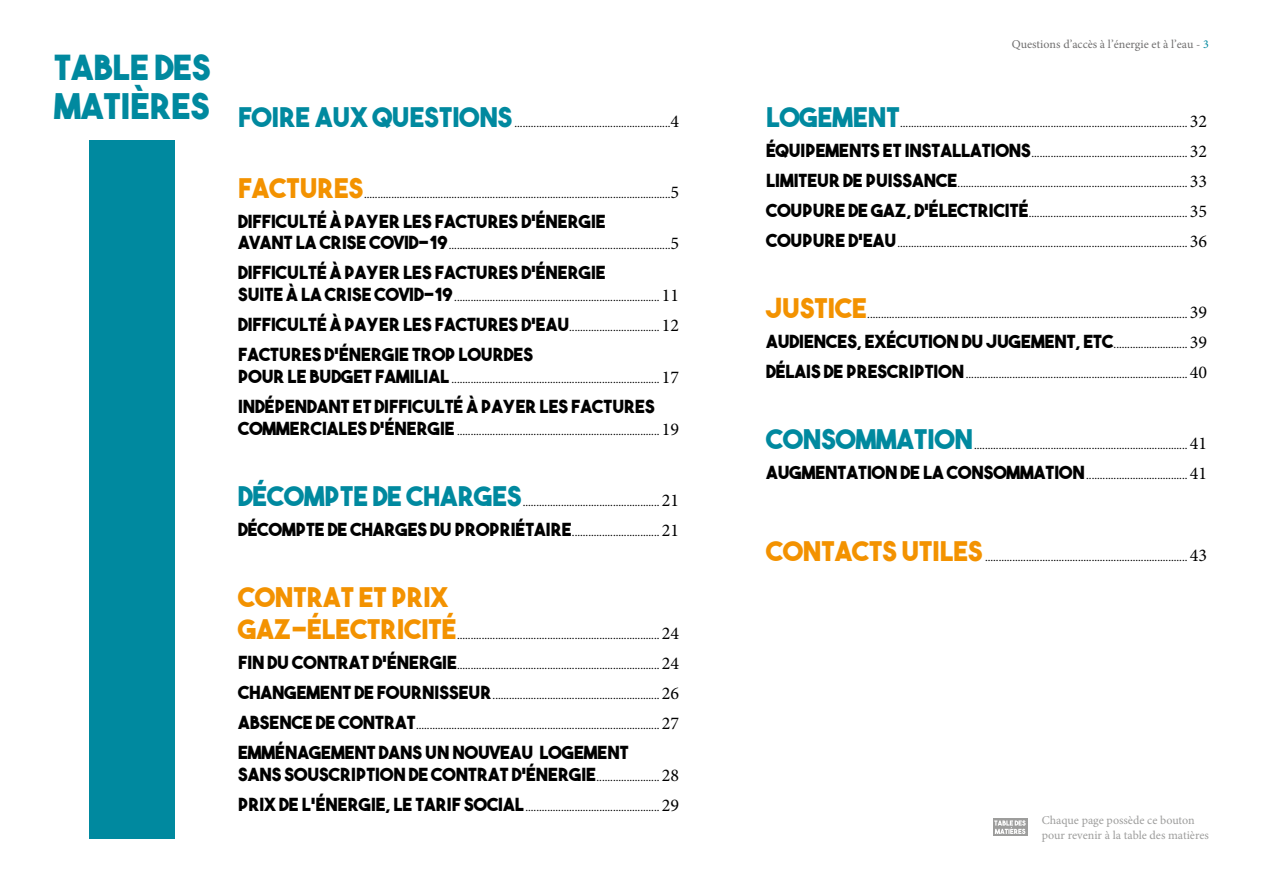
<style>
.page{position:relative;width:1263px;height:893px;background:#fff}
.page>*{position:absolute;margin:0;border:0;box-sizing:border-box;transform-origin:0 0}
.t1{font:34.5px "The Bold Font";color:#00899f}
.t2{font:27px "The Bold Font";color:#00899f}
.t3{font:27px/32.4px "The Bold Font";color:#f39200}
.t4{font:18px/21.6px "The Bold Font";color:#000}
.t5{font:12px "Minion Pro";color:#000}
.t6{font:12px/14.4px "Minion Pro";color:#9d9d9c}
.t7{font:12px "Minion Pro";color:#706f6f}
.s1{font-size:18px}
.s2{font-family:"The Bold Font";font-size:18px}
.s3{font-family:"Minion Pro";font-size:12px}
.s4{font-family:"Minion Pro"}
.s5{color:#00899f}
</style>
<div class="page">
<div style="left:89px;top:140px;width:85px;height:699px;background:#00899f"></div>
<div style="left:993px;top:819px;width:34px;height:17px;background:#9d9d9c"></div>
<svg style="left:994px;top:820px;width:32px;height:14px"></svg>
<h1 class="t1" style="left:54px;top:45px;width:158px">TABLE DES</h1>
<h2 class="t2" style="left:54px;top:100px;width:460px"><sup>MATIÈRES</sup> FOIRE AUX QUESTIONS</h2>
<p class="t5" style="left:514px;top:115px;width:166px">.........................................................<span class="s1">4</span></p>
<h2 class="t3" style="left:238px;top:171px;width:127px">FACTURES</h2>
<p class="t5" style="left:364px;top:186px;width:317px">................................................................................................................<span class="s1">5</span></p>
<h3 class="t4" style="left:238px;top:210px;width:369px">DIFFICULTÉ À PAYER LES FACTURES D’ÉNERGIE</h3>
<p class="t5" style="left:238px;top:237px;width:442px"><span class="s2">AVANT LA CRISE COVID-19</span>.................................................................................<span class="s1">5</span></p>
<h3 class="t4" style="left:238px;top:262px;width:369px">DIFFICULTÉ À PAYER LES FACTURES D’ÉNERGIE</h3>
<p class="t5" style="left:238px;top:289px;width:443px"><span class="s2">SUITE À LA CRISE COVID-19</span>........................................................................... <span class="s1">11</span></p>
<p class="t5" style="left:238px;top:319px;width:443px"><span class="s2">DIFFICULTÉ À PAYER LES FACTURES D’EAU</span>................................. <span class="s1">12</span></p>
<h3 class="t4" style="left:238px;top:343px;width:296px">FACTURES D’ÉNERGIE TROP LOURDES</h3>
<p class="t5" style="left:238px;top:371px;width:443px"><span class="s2">POUR LE BUDGET FAMILIAL</span> ............................................................................ <span class="s1">17</span></p>
<h3 class="t4" style="left:238px;top:395px;width:418px">INDÉPENDANT ET DIFFICULTÉ À PAYER LES FACTURES</h3>
<p class="t5" style="left:238px;top:423px;width:443px"><span class="s2">COMMERCIALES D’ÉNERGIE</span> .......................................................................... <span class="s1">19</span></p>
<h2 class="t2" style="left:238px;top:479px;width:285px">DÉCOMPTE DE CHARGES</h2>
<p class="t5" style="left:523px;top:494px;width:158px">.................................................. <span class="s1">21</span></p>
<p class="t5" style="left:238px;top:524px;width:443px"><span class="s2">DÉCOMPTE DE CHARGES DU PROPRIÉTAIRE</span>................................ <span class="s1">21</span></p>
<h2 class="t3" style="left:238px;top:580px;width:220px">CONTRAT ET PRIX<br>GAZ-ÉLECTRICITÉ</h2>
<p class="t5" style="left:457px;top:627px;width:224px">.......................................................................... <span class="s1">24</span></p>
<p class="t5" style="left:238px;top:657px;width:443px"><span class="s2">FIN DU CONTRAT D’ÉNERGIE</span>.......................................................................... <span class="s1">24</span></p>
<p class="t5" style="left:238px;top:687px;width:443px"><span class="s2">CHANGEMENT DE FOURNISSEUR</span>............................................................. <span class="s1">26</span></p>
<p class="t5" style="left:238px;top:717px;width:443px"><span class="s2">ABSENCE DE CONTRAT</span>......................................................................................... <span class="s1">27</span></p>
<h3 class="t4" style="left:238px;top:742px;width:443px">EMMÉNAGEMENT DANS UN NOUVEAU LOGEMENT<br>SANS SOUSCRIPTION DE CONTRAT D’ÉNERGIE<span class="s3">.......................</span> <span class="s4">28</span></h3>
<p class="t5" style="left:238px;top:799px;width:443px"><span class="s2">PRIX DE L’ÉNERGIE, LE TARIF SOCIAL</span>................................................. <span class="s1">29</span></p>
<p class="t7" style="left:1012px;top:36px;width:199px">Questions d’accès à l’énergie et à l’eau - <span class="s5">3</span></p>
<h2 class="t2" style="left:766px;top:100px;width:135px">LOGEMENT</h2>
<p class="t5" style="left:900px;top:115px;width:308px">......................................................................................................... <span class="s1">32</span></p>
<p class="t5" style="left:766px;top:145px;width:443px"><span class="s2">ÉQUIPEMENTS ET INSTALLATIONS</span>......................................................... <span class="s1">32</span></p>
<p class="t5" style="left:766px;top:175px;width:443px"><span class="s2">LIMITEUR DE PUISSANCE</span>.................................................................................... <span class="s1">33</span></p>
<p class="t5" style="left:766px;top:205px;width:443px"><span class="s2">COUPURE DE GAZ, D’ÉLECTRICITÉ</span>.......................................................... <span class="s1">35</span></p>
<p class="t5" style="left:766px;top:235px;width:443px"><span class="s2">COUPURE D’EAU</span>.......................................................................................................... <span class="s1">36</span></p>
<h2 class="t3" style="left:766px;top:291px;width:102px">JUSTICE</h2>
<p class="t5" style="left:867px;top:306px;width:341px">..................................................................................................................... <span class="s1">39</span></p>
<h3 class="t4" style="left:766px;top:330px;width:443px">AUDIENCES, EXÉCUTION DU JUGEMENT, ETC<span class="s3">...........................</span> <span class="s4">39</span></h3>
<p class="t5" style="left:766px;top:366px;width:443px"><span class="s2">DÉLAIS DE PRESCRIPTION</span>................................................................................. <span class="s1">40</span></p>
<h2 class="t2" style="left:766px;top:422px;width:208px">CONSOMMATION</h2>
<p class="t5" style="left:974px;top:437px;width:235px">.............................................................................. <span class="s1">41</span></p>
<p class="t5" style="left:766px;top:467px;width:443px"><span class="s2">AUGMENTATION DE LA CONSOMMATION</span>..................................... <span class="s1">41</span></p>
<h2 class="t3" style="left:766px;top:535px;width:218px">CONTACTS UTILES</h2>
<p class="t5" style="left:985px;top:549px;width:224px">.......................................................................... <span class="s1">43</span></p>
<p class="t6" style="left:1042px;top:813px;width:169px">Chaque page possède ce bouton pour revenir à la table des matières</p>
</div>
